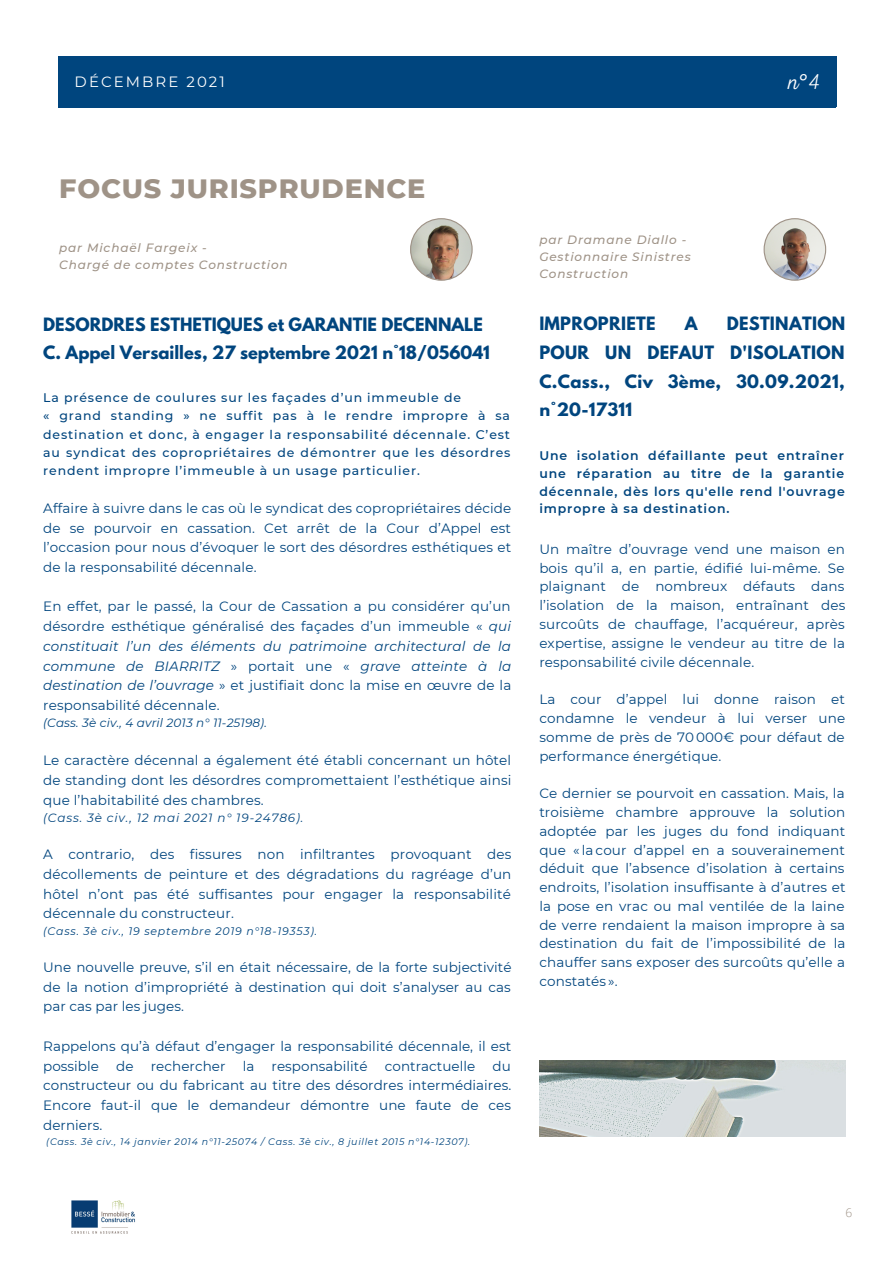
<style>
.page{position:relative;width:894px;height:1264px;background:#fff}
.page>*{position:absolute;margin:0;border:0;box-sizing:border-box;transform-origin:0 0}
.t1{font:800 27px "Montserrat";letter-spacing:.03em;color:#9f9387}
.t2{font:22.95px "RTL Adam Script Thin";color:#fff}
.t3{font:700 16.35px/28.7px "League Spartan";color:#00457e;text-align:justify}
.t4{font:14.85px "Montserrat";letter-spacing:.14em;color:#fff}
.t5{font:14.85px "Lora";letter-spacing:.14em;color:#fff}
.t6{font:13.5px/19.6px "Montserrat";letter-spacing:.01em;color:#00457e;text-align:justify}
.t7{font:500 12.45px/18.1px "Montserrat";letter-spacing:.07em;color:#00457e;text-align:justify}
.t8{font:600 12.45px/17.9px "Montserrat";letter-spacing:.07em;color:#00457e;text-align:justify}
.t9{font:italic 500 12px/17px "Montserrat";letter-spacing:.07em;color:#9f9387}
.t10{font:italic 12px "Montserrat";letter-spacing:.01em;color:#00457e}
.t11{font:italic 12px "Montserrat";letter-spacing:.07em;color:#00457e}
.t12{font:300 12px "Open Sans";color:#9f9387}
.t13{font:italic 10.95px "Montserrat";letter-spacing:.07em;color:#00457e}
.t14{font:italic 9.45px "Montserrat";letter-spacing:.07em;color:#00457e}
.s1{font-family:"Lora"}
.s2{font-style:italic}
</style>
<div class="page">
<img style="left:71px;top:1200px;width:64px;height:34px">
<svg style="left:763px;top:218px;width:63px;height:63px"></svg>
<svg style="left:410px;top:218px;width:62px;height:63px"></svg>
<img style="left:539px;top:1060px;width:306px;height:76px">
<div style="left:58px;top:56px;width:777px;height:51px;background:#00457e"></div>
<p class="t5" style="left:88px;top:71px;width:86px">DÉCEMBR</p>
<p class="t5" style="left:192px;top:71px;width:31px">202</p>
<p class="t2" style="left:788px;top:68px;width:33px">n°4</p>
<p class="t4" style="left:75px;top:73px;width:105px">DÉCEMBRE</p>
<p class="t4" style="left:75px;top:72px;width:159px">01/02/2021<span class="s1">E</span>2021<span class="s1">0</span></p>
<p class="t5" style="left:75px;top:71px;width:7px">1</p>
<p class="t5" style="left:791px;top:71px;width:28px">N°1</p>
<p class="t1" style="left:59px;top:171px;width:367px">FOCUS JURISPRUDENCE</p>
<p class="t9" style="left:59px;top:239px;width:149px">par Michaël Fargeix -</p>
<p class="t9" style="left:59px;top:256px;width:230px">Chargé de comptes Construction</p>
<p class="t3" style="left:43px;top:312px;width:441px">DESORDRES ESTHETIQUES et GARANTIE DECENNALE</p>
<p class="t3" style="left:43px;top:340px;width:448px">C. Appel Versailles, 27 septembre 2021 n°18/056041</p>
<p class="t7" style="left:43px;top:389px;width:419px">La présence de coulures sur les façades d’un immeuble de</p>
<p class="t7" style="left:43px;top:407px;width:468px">« grand standing » ne suffit pas à le rendre impropre à sa destination et donc, à engager la responsabilité décennale. C’est au syndicat des copropriétaires de démontrer que les désordres rendent impropre l’immeuble à un usage particulier.</p>
<p class="t6" style="left:43px;top:498px;width:469px">Affaire à suivre dans le cas où le syndicat des copropriétaires décide de se pourvoir en cassation. Cet arrêt de la Cour d’Appel est l’occasion pour nous d’évoquer le sort des désordres esthétiques et de la responsabilité décennale.</p>
<p class="t6" style="left:43px;top:596px;width:469px">En effet, par le passé, la Cour de Cassation a pu considérer qu’un désordre esthétique généralisé des façades d’un immeuble « <span class="s2">qui constituait l’un des éléments du patrimoine architectural de la commune de BIARRITZ</span> » portait une « <span class="s2">grave atteinte à la destination de l’ouvrage</span> » et justifiait donc la mise en œuvre de la responsabilité décennale.</p>
<p class="t10" style="left:43px;top:715px;width:225px">(Cass. 3è civ., 4 avril 2013 n° 11-25198).</p>
<p class="t6" style="left:43px;top:750px;width:469px">Le caractère décennal a également été établi concernant un hôtel de standing dont les désordres compromettaient l’esthétique ainsi que l’habitabilité des chambres.</p>
<p class="t11" style="left:43px;top:810px;width:262px">(Cass. 3è civ., 12 mai 2021 n° 19-24786).</p>
<p class="t6" style="left:43px;top:844px;width:469px">A contrario, des fissures non infiltrantes provoquant des décollements de peinture et des dégradations du ragréage d’un hôtel n’ont pas été suffisantes pour engager la responsabilité décennale du constructeur.</p>
<p class="t13" style="left:43px;top:924px;width:275px">(Cass. 3è civ., 19 septembre 2019 n°18-19353).</p>
<p class="t6" style="left:43px;top:957px;width:470px">Une nouvelle preuve, s’il en était nécessaire, de la forte subjectivité de la notion d’impropriété à destination qui doit s’analyser au cas par cas par les juges.</p>
<p class="t6" style="left:43px;top:1036px;width:469px">Rappelons qu’à défaut d’engager la responsabilité décennale, il est possible</p>
<p class="t6" style="left:43px;top:1055px;width:469px;text-indent:449px">du constructeur ou du fabricant au titre des désordres intermédiaires.<br>Encore faut-il que le demandeur démontre une faute de ces derniers.</p>
<p class="t14" style="left:46px;top:1135px;width:425px">(Cass. 3è civ., 14 janvier 2014 n°11-25074 / Cass. 3è civ., 8 juillet 2015 n°14-12307).</p>
<p class="t6" style="left:116px;top:1055px;width:19px">de</p>
<p class="t6" style="left:151px;top:1055px;width:76px">rechercher</p>
<p class="t6" style="left:243px;top:1055px;width:13px">la</p>
<p class="t6" style="left:271px;top:1055px;width:97px">responsabilité</p>
<p class="t6" style="left:385px;top:1055px;width:92px">contractuelle</p>
<p class="t9" style="left:539px;top:231px;width:148px">par Dramane Diallo -</p>
<p class="t9" style="left:539px;top:248px;width:153px">Gestionnaire Sinistres<br>Construction</p>
<p class="t3" style="left:539px;top:311px;width:307px;text-indent:187px">DESTINATION POUR UN DEFAUT D'ISOLATION C.Cass., Civ 3ème, 30.09.2021, n°20-17311</p>
<p class="t8" style="left:539px;top:446px;width:307px">Une isolation défaillante peut entraîner une réparation au titre de la garantie décennale, dès lors qu'elle rend l'ouvrage impropre à sa destination.</p>
<p class="t6" style="left:539px;top:539px;width:307px;line-height:18.8px">Un maître d’ouvrage vend une maison en bois qu’il a, en partie, édifié lui-même. Se plaignant de nombreux défauts dans l’isolation de la maison, entraînant des surcoûts de chauffage, l’acquéreur, après expertise, assigne le vendeur au titre de la responsabilité civile décennale.</p>
<p class="t6" style="left:539px;top:690px;width:307px;line-height:18.8px">La cour d’appel lui donne raison et condamne le vendeur à lui verser une somme de près de 70000€ pour défaut de performance énergétique.</p>
<p class="t6" style="left:539px;top:784px;width:307px;line-height:18.8px">Ce dernier se pourvoit en cassation. Mais, la troisième chambre approuve la solution adoptée par les juges du fond indiquant que « la cour d’appel en a souverainement déduit que l’absence d’isolation à certains endroits, l’isolation insuffisante à d’autres et la pose en vrac ou mal ventilée de la laine de verre rendaient la maison impropre à sa destination du fait de l’impossibilité de la chauffer sans exposer des surcoûts qu’elle a constatés ».</p>
<p class="t3" style="left:539px;top:311px;width:118px">IMPROPRIETE</p>
<p class="t3" style="left:684px;top:311px;width:14px">A</p>
<p class="t12" style="left:845px;top:1203px;width:8px">6</p>
</div>
